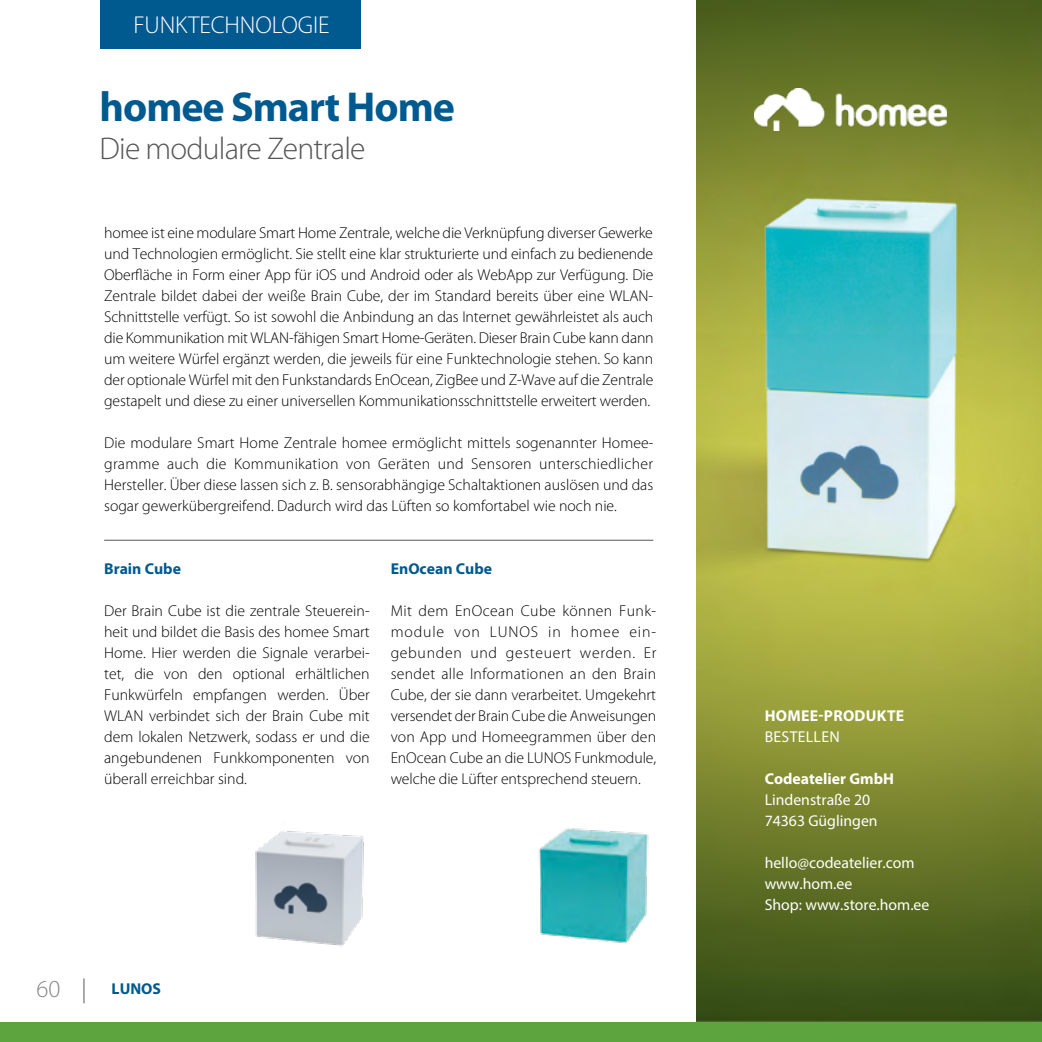
<style>
.page{position:relative;width:1042px;height:1042px;background:#fff}
.page>*{position:absolute;margin:0;border:0;box-sizing:border-box;transform-origin:0 0}
.Ueberschrift_gross{font:700 42px "Myriad Pro";letter-spacing:-.025em;color:#005a8f}
.Ueberschrift_gross-2{font:300 31.5px "Myriad Pro";letter-spacing:-.025em;color:#565656}
.t1{font:300 24.5px "Myriad Pro";letter-spacing:-.005em;color:#fff}
.t2{font:300 24.5px "Myriad Pro";color:#878786}
.t3{font:300 15.75px/21px "Myriad Pro";letter-spacing:-.005em;color:#000;text-align:justify}
.Fließtext{font:15.75px "Myriad Pro";color:#fff}
.t4{font:700 15.75px "Myriad Pro";color:#005a8f}
.Fließtext-2{font:700 15.75px "Myriad Pro";color:#fff}
.Fließtext-3{font:700 15.75px "Myriad Pro";letter-spacing:.02em;color:#fff}
.Fließtext-4{font:15.75px "Myriad Pro";letter-spacing:.02em;color:#fff}
</style>
<div class="page">
<img style="left:696px;top:0;width:346px;height:1022px">
<div style="left:0;top:1022px;width:1042px;height:20px;background:#5da43e"></div>
<div style="left:100px;top:0;width:260px;height:49px;background:#005a8f"></div>
<hr style="left:104px;top:540px;width:549px;height:1px;background:#565656">
<img style="left:255px;top:831px;width:109px;height:116px">
<img style="left:538px;top:828px;width:111px;height:115px">
<img style="left:755px;top:88px;width:191px;height:42px">
<svg style="left:84px;top:978px;width:1px;height:25px"></svg>
<p class="t1" style="left:133px;top:11px;width:198px">FUNKTECHNOLOGIE</p>
<p class="Ueberschrift_gross" style="left:100px;top:83px;width:357px">homee Smart Home</p>
<p class="Ueberschrift_gross-2" style="left:100px;top:131px;width:267px">Die modulare Zentrale</p>
<p class="t3" style="left:104px;top:222px;width:551px">homee ist eine modulare Smart Home Zentrale, welche die Verknüpfung diverser Gewerke und Technologien ermöglicht. Sie stellt eine klar strukturierte und einfach zu bedienende Oberfläche in Form einer App für iOS und Android oder als WebApp zur Verfügung. Die Zentrale bildet dabei der weiße Brain Cube, der im Standard bereits über eine WLAN-Schnittstelle verfügt. So ist sowohl die Anbindung an das Internet gewährleistet als auch die Kommunikation mit WLAN-fähigen Smart Home-Geräten. Dieser Brain Cube kann dann um weitere Würfel ergänzt werden, die jeweils für eine Funktechnologie stehen. So kann der optionale Würfel mit den Funkstandards EnOcean, ZigBee und Z-Wave auf die Zentrale gestapelt und diese zu einer universellen Kommunikationsschnittstelle erweitert werden.</p>
<p class="t3" style="left:104px;top:432px;width:551px">Die modulare Smart Home Zentrale homee ermöglicht mittels sogenannter Homee&shy;gramme auch die Kommunikation von Geräten und Sensoren unterschiedlicher Hersteller. Über diese lassen sich z. B. sensorabhängige Schaltaktionen auslösen und das sogar gewerkübergreifend. Dadurch wird das Lüften so komfortabel wie noch nie.</p>
<p class="t4" style="left:104px;top:560px;width:78px">Brain Cube</p>
<p class="t3" style="left:104px;top:600px;width:267px">Der Brain Cube ist die zentrale Steuerein&shy;heit und bildet die Basis des homee Smart Home. Hier werden die Signale verarbei&shy;tet, die von den optional erhältlichen Funkwürfeln empfangen werden. Über WLAN verbindet sich der Brain Cube mit dem lokalen Netzwerk, sodass er und die angebundenen Funkkomponenten von überall erreichbar sind.</p>
<p class="t4" style="left:391px;top:560px;width:103px">EnOcean Cube</p>
<p class="t3" style="left:391px;top:600px;width:267px">Mit dem EnOcean Cube können Funk&shy;module von LUNOS in homee ein&shy;gebunden und gesteuert werden. Er sendet alle Informationen an den Brain Cube, der sie dann verarbeitet. Umgekehrt versendet der Brain Cube die Anweisungen von App und Homeegrammen über den EnOcean Cube an die LUNOS Funkmodule, welche die Lüfter entsprechend steuern.</p>
<h3 class="t2" style="left:37px;top:975px;width:25px">60</h3>
<p class="t4" style="left:112px;top:980px;width:51px">LUNOS</p>
<p class="Fließtext-3" style="left:764px;top:707px;width:141px">HOMEE-PRODUKTE</p>
<p class="Fließtext-4" style="left:764px;top:727px;width:77px">BESTELLEN</p>
<p class="Fließtext-2" style="left:764px;top:770px;width:131px">Codeatelier GmbH</p>
<p class="Fließtext" style="left:764px;top:790px;width:107px">Lindenstraße 20</p>
<p class="Fließtext" style="left:764px;top:811px;width:114px">74363 Güglingen</p>
<p class="Fließtext" style="left:764px;top:853px;width:152px">hello@codeatelier.com</p>
<p class="Fließtext" style="left:764px;top:874px;width:89px">www.hom.ee</p>
<p class="Fließtext" style="left:764px;top:895px;width:166px">Shop: www.store.hom.ee</p>
</div>
